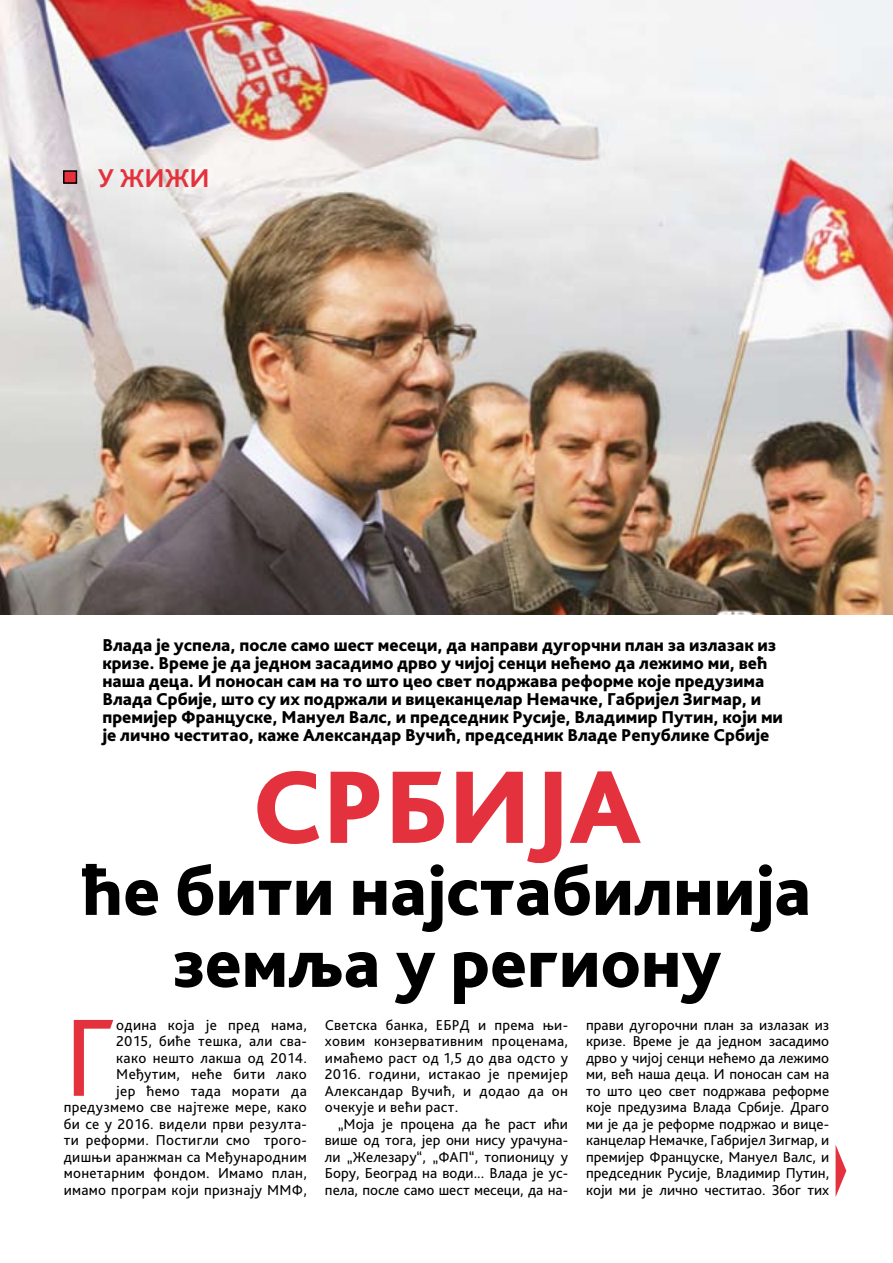
<style>
.page{position:relative;width:893px;height:1263px;background:#fff}
.page>*{position:absolute;margin:0;border:0;box-sizing:border-box;transform-origin:0 0}
.t1{font:115.2px "Bliss Pro";color:#e3323d}
.t2{font:800 108px "Bliss Pro";color:#e3323d}
.t3{font:800 72px/72px "Bliss Pro";color:#000;text-align:center}
.t4{font:700 27px "Bliss Pro";color:#e3323d}
.t5{font:800 18px/18px "Bliss Pro";color:#000}
.t6{font:15px/16.5px "Bliss Pro";letter-spacing:.02em;color:#000;text-align:justify}
</style>
<div class="page">
<svg style="left:836px;top:1146px;width:10px;height:50px"></svg>
<img style="left:0;top:0;width:893px;height:614px">
<div style="left:64px;top:171px;width:12px;height:12px;background:#e3323d"></div>
<div style="left:63px;top:170px;width:14px;height:14px;border:2px solid #000"></div>
<h3 class="t4" style="left:98px;top:161px;width:113px">У ЖИЖИ</h3>
<p class="t5" style="left:102px;top:635px;width:682px">Влада је успела, после само шест месеци, да направи дугорчни план за излазак из кризе. Време је да једном засадимо дрво у чијој сенци нећемо да лежимо ми, већ наша деца. И поносан сам на то што цео свет подржава реформе које предузима Влада Србије, што су их подржали и вицеканцелар Немачке, Габријел Зигмар, и премијер Француске, Мануел Валс, и председник Русије, Владимир Путин, који ми је лично честитао, каже Александар Вучић, председник Владе Републике Србије</p>
<h2 class="t2" style="left:252px;top:740px;width:374px">Србија</h2>
<h3 class="t3" style="left:82px;top:853px;width:731px">ће бити најстабилнија земља у региону</h3>
<p class="t6" style="left:64px;top:1016px;width:245px;text-align:right">одина која је пред нама,<br>2015, биће тешка, али сва-<br>како нешто лакша од 2014.<br>Међутим, неће бити лако<br>јер ћемо тада морати да предузмемо све најтеже мере, како би се у 2016. видели први резулта&shy;ти реформи. Постигли смо трого&shy;дишњи аранжман са Међународним монетарним фондом. Имамо план, имамо програм који признају ММФ,</p>
<p class="t6" style="left:325px;top:1016px;width:245px">Светска банка, ЕБРД и према њи&shy;ховим конзервативним проценама, имаћемо раст од 1,5 до два одсто у 2016. години, истакао је премијер Александар Вучић, и додао да он очекује и већи раст.</p>
<h1 class="t1" style="left:64px;top:986px;width:52px">Г</h1>
<p class="t6" style="left:325px;top:1115px;width:245px;text-indent:13px">„Моја је процена да ће раст ићи више од тога, јер они нису урачуна&shy;ли „Железару“, „ФАП“, топионицу у Бору, Београд на води... Влада је ус&shy;пела, после само шест месеци, да на-</p>
<p class="t6" style="left:586px;top:1016px;width:245px">прави дугорочни план за излазак из кризе. Време је да једном засадимо дрво у чијој сенци нећемо да лежимо ми, већ наша деца. И поносан сам на то што цео свет подржава реформе које предузима Влада Србије. Драго ми је да је реформе подржао и вице&shy;канцелар Немачке, Габријел Зигмар, и премијер Француске, Мануел Валс, и председник Русије, Владимир Путин, који ми је лично честитао. Због тих</p>
</div>
